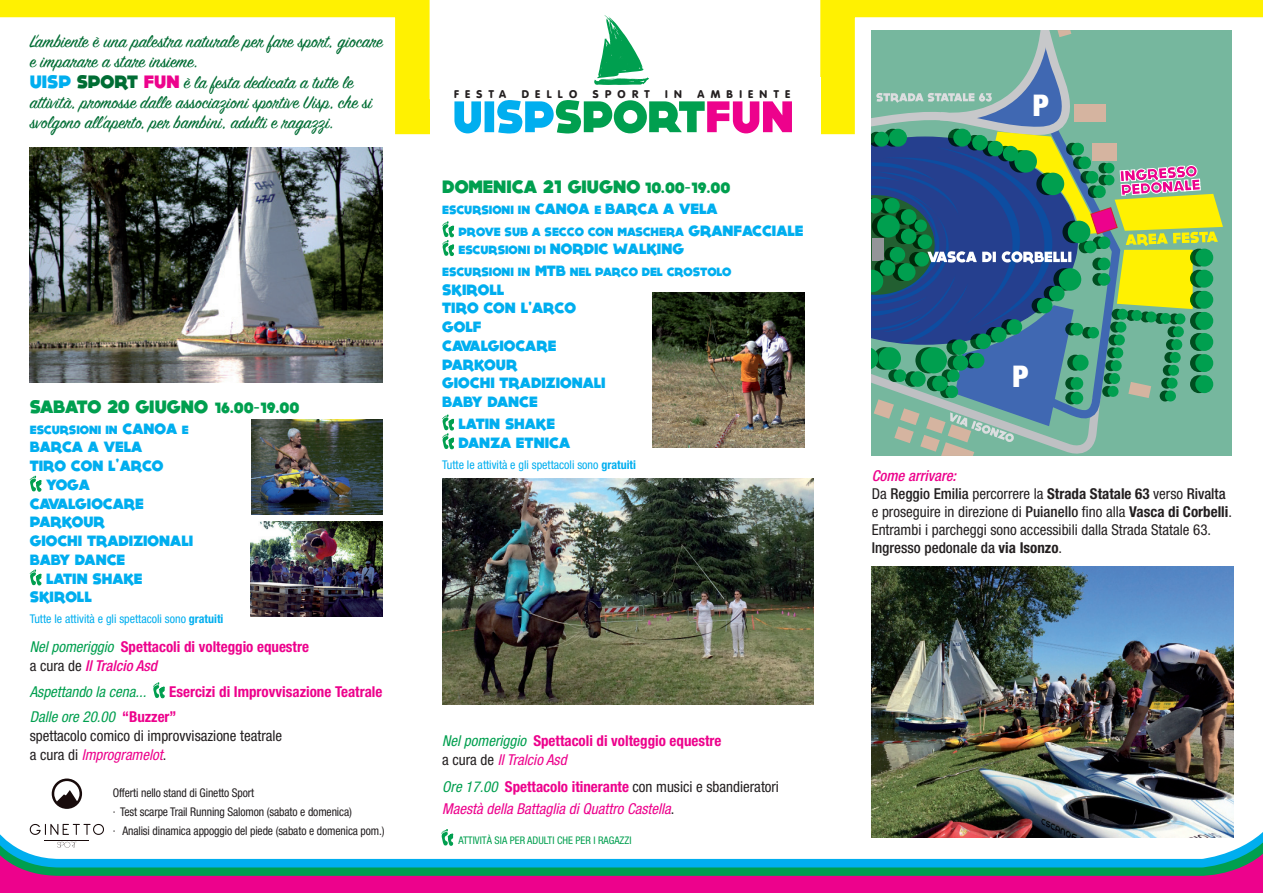
<style>
.page{position:relative;width:1263px;height:893px;background:#fff}
.page>*{position:absolute;margin:0;border:0;box-sizing:border-box;transform-origin:0 0}
.t1{font:900 condensed 30px "Helvetica Neue";color:#fff}
.t2{font:19.5px/20.2px "Sign Painter House Script";color:#006d34}
.t3{font:800 18px "DOCK11";color:#009f4f}
.t4{font:condensed 15px/18px "Helvetica Neue";color:#231f20}
.t5{font:800 15px/18.8px "DOCK11";color:#00aeef}
.t6{font:700 condensed 15px/19px "Helvetica Neue";color:#ed028c}
.t7{font:italic condensed 15px/21.6px "Helvetica Neue";color:#ed028c}
.t8{font:italic condensed 15px "Helvetica Neue";color:#009f4f}
.t9{font:condensed 12px/19px "Helvetica Neue";letter-spacing:-.01em;color:#231f20}
.t10{font:800 12px "DOCK11";color:#00aeef}
.t11{font:condensed 12px "Helvetica Neue";color:#00aeef}
.t12{font:900 10.95px "VAG Rounded";letter-spacing:.57em;color:#231f20}
.t13{font:condensed 10.5px "Helvetica Neue";color:#009f4f}
.s1{font-family:"DOCK11";font-weight:800;font-size:18px;color:#00aeef}
.s2{font-family:"DOCK11";font-weight:800;font-size:18px}
.s3{font-family:"DOCK11";font-weight:800;font-size:18px;color:#ed028c}
.s4{font-size:15px}
.s5{font-weight:700}
.s6{font-weight:400;font-style:italic;color:#009f4f}
.s7{font-weight:400;color:#231f20}
.s8{font-weight:500;font-style:italic}
.s9{font-style:italic;color:#ed028c}
.s10{font-size:12px}
.s11{font-weight:400;font-style:italic}
.s12{color:#009f4f}
.s13{font-weight:700;font-style:normal}
.s14{font-style:normal;color:#231f20}
.s15{font-weight:500;font-style:italic;color:#ed028c}
.s16{font-weight:500}
</style>
<div class="page">
<svg style="left:0;top:0;width:1263px;height:151px"></svg>
<svg style="left:442px;top:221px;width:12px;height:35px"></svg>
<svg style="left:442px;top:415px;width:12px;height:34px"></svg>
<svg style="left:30px;top:476px;width:11px;height:16px"></svg>
<svg style="left:30px;top:569px;width:11px;height:16px"></svg>
<svg style="left:153px;top:682px;width:12px;height:16px"></svg>
<svg style="left:0;top:835px;width:1263px;height:58px"></svg>
<img style="left:30px;top:147px;width:353px;height:235px">
<img style="left:652px;top:292px;width:153px;height:156px">
<img style="left:250px;top:521px;width:133px;height:95px">
<img style="left:442px;top:478px;width:371px;height:227px">
<img style="left:872px;top:566px;width:361px;height:271px">
<svg style="left:441px;top:829px;width:12px;height:17px"></svg>
<img style="left:252px;top:419px;width:131px;height:95px">
<div style="left:431px;top:77px;width:390px;height:77px;background:#fff"></div>
<svg style="left:594px;top:15px;width:55px;height:70px"></svg>
<svg style="left:454px;top:100px;width:338px;height:34px"></svg>
<svg style="left:52px;top:778px;width:30px;height:31px"></svg>
<svg style="left:30px;top:824px;width:74px;height:11px"></svg>
<svg style="left:57px;top:842px;width:20px;height:6px"></svg>
<hr style="left:45px;top:840px;width:44px;height:1px;background:#180b0b">
<div style="left:872px;top:30px;width:360px;height:426px;background:#76b79e"></div>
<svg style="left:872px;top:30px;width:351px;height:426px"></svg>
<p class="t2" style="left:30px;top:33px;width:354px">L’ambiente è una palestra naturale per fare sport, giocare e imparare a stare insieme.<br><span class="s1">UISP</span> <span class="s2">SPORT</span> <span class="s3">FUN</span> è la festa dedicata a tutte le attività, promosse dalle associazioni sportive Uisp, che si svolgono all’aperto, per bambini, adulti e ragazzi.</p>
<p class="t3" style="left:30px;top:398px;width:271px">SABATO 20 GIUGNO <span class="s4">16.00-19.00</span></p>
<p class="t10" style="left:30px;top:424px;width:161px">ESCURSIONI IN <span class="s4">CANOA</span> E</p>
<p class="t5" style="left:30px;top:438px;width:135px">BARCA A VELA<br>TIRO CON L ARCO</p>
<p class="t5" style="left:116px;top:446px;width:6px">,</p>
<p class="t5" style="left:46px;top:475px;width:45px">YOGA</p>
<p class="t5" style="left:30px;top:494px;width:116px">CAVALGIOCARE</p>
<p class="t5" style="left:30px;top:513px;width:77px">PARKOUR</p>
<p class="t5" style="left:30px;top:532px;width:165px">GIOCHI TRADIZIONALI</p>
<p class="t5" style="left:30px;top:550px;width:97px">BABY DANCE</p>
<p class="t5" style="left:46px;top:569px;width:98px">LATIN SHAKE</p>
<p class="t5" style="left:30px;top:588px;width:64px">SKIROLL</p>
<p class="t11" style="left:30px;top:612px;width:195px">Tutte le attività e gli spettacoli sono <span class="s5">gratuiti</span></p>
<p class="t6" style="left:30px;top:637px;width:281px"><span class="s6">Nel pomeriggio</span> Spettacoli di volteggio equestre <span class="s7">a cura de</span> <span class="s8">Il Tralcio Asd</span></p>
<p class="t8" style="left:30px;top:682px;width:118px">Aspettando la cena...</p>
<p class="t6" style="left:30px;top:678px;width:354px;line-height:25.5px;text-indent:139px">Esercizi di Improvvisazione Teatrale<br><span class="s6">Dalle ore 20.00</span> “Buzzer”</p>
<p class="t4" style="left:30px;top:726px;width:254px;line-height:19px">spettacolo comico di improvvisazione teatrale a cura di <span class="s9">Improgramelot</span>.</p>
<p class="t9" style="left:113px;top:783px;width:273px">Offerti nello stand di Ginetto Sport<br>· Test scarpe Trail Running Salomon (sabato e domenica)<br>· Analisi dinamica appoggio del piede (sabato e domenica pom.)</p>
<p class="t12" style="left:454px;top:87px;width:54px">FESTA</p>
<p class="t12" style="left:522px;top:87px;width:57px">DELLO</p>
<p class="t12" style="left:593px;top:87px;width:58px">SPORT</p>
<p class="t12" style="left:665px;top:87px;width:18px">I N</p>
<p class="t12" style="left:697px;top:87px;width:94px">AMBIENTE</p>
<p class="t3" style="left:442px;top:178px;width:289px">DOMENICA 21 GIUGNO <span class="s4">10.00-19.00</span></p>
<p class="t5" style="left:442px;top:200px;width:277px"><span class="s10">ESCURSIONI IN</span> CANOA <span class="s10">E</span> BARCA A VELA</p>
<p class="t10" style="left:458px;top:226px;width:347px">PROVE SUB A SECCO CON MASCHERA <span class="s4">GRANFACCIALE</span></p>
<p class="t5" style="left:458px;top:240px;width:227px"><span class="s10">ESCURSIONI DI</span> NORDIC WALKING</p>
<p class="t10" style="left:442px;top:266px;width:291px">ESCURSIONI IN <span class="s4">MTB</span> NEL PARCO DEL CROSTOLO</p>
<p class="t5" style="left:442px;top:280px;width:135px">SKIROLL<br>TIRO CON L ARCO</p>
<p class="t5" style="left:528px;top:290px;width:6px">,</p>
<p class="t5" style="left:442px;top:318px;width:165px">GOLF<br>CAVALGIOCARE<br>PARKOUR<br>GIOCHI TRADIZIONALI<br>BABY DANCE</p>
<p class="t5" style="left:458px;top:414px;width:113px">LATIN SHAKE<br>DANZA ETNICA</p>
<p class="t11" style="left:442px;top:457px;width:195px">Tutte le attività e gli spettacoli sono <span class="s5">gratuiti</span></p>
<p class="t6" style="left:442px;top:731px;width:281px"><span class="s6">Nel pomeriggio</span> Spettacoli di volteggio equestre <span class="s7">a cura de</span> <span class="s11">Il Tralcio Asd</span></p>
<p class="t7" style="left:442px;top:776px;width:338px"><span class="s12">Ore 17.00</span> <span class="s13">Spettacolo itinerante</span> <span class="s14">con musici e sbandieratori<br></span>Maestà della Battaglia di Quattro Castella<span class="s14">.</span></p>
<p class="t13" style="left:458px;top:835px;width:175px">ATTIVITÀ SIA PER ADULTI CHE PER I RAGAZZI</p>
<h1 class="t1" style="left:1033px;top:87px;width:18px">P</h1>
<h1 class="t1" style="left:1012px;top:358px;width:18px">P</h1>
<p class="t4" style="left:872px;top:466px;width:362px"><span class="s15">Come arrivare:<br></span>Da <span class="s16">Reggio Emilia</span> percorrere la <span class="s5">Strada Statale 63</span> verso <span class="s16">Rivalta </span>e proseguire in direzione di <span class="s16">Puianello</span> fino alla <span class="s5">Vasca di Corbelli</span>.<br>Entrambi i parcheggi sono accessibili dalla Strada Statale 63.<br><span class="s16">Ingresso pedonale da</span> <span class="s5">via Isonzo</span>.</p>
</div>
